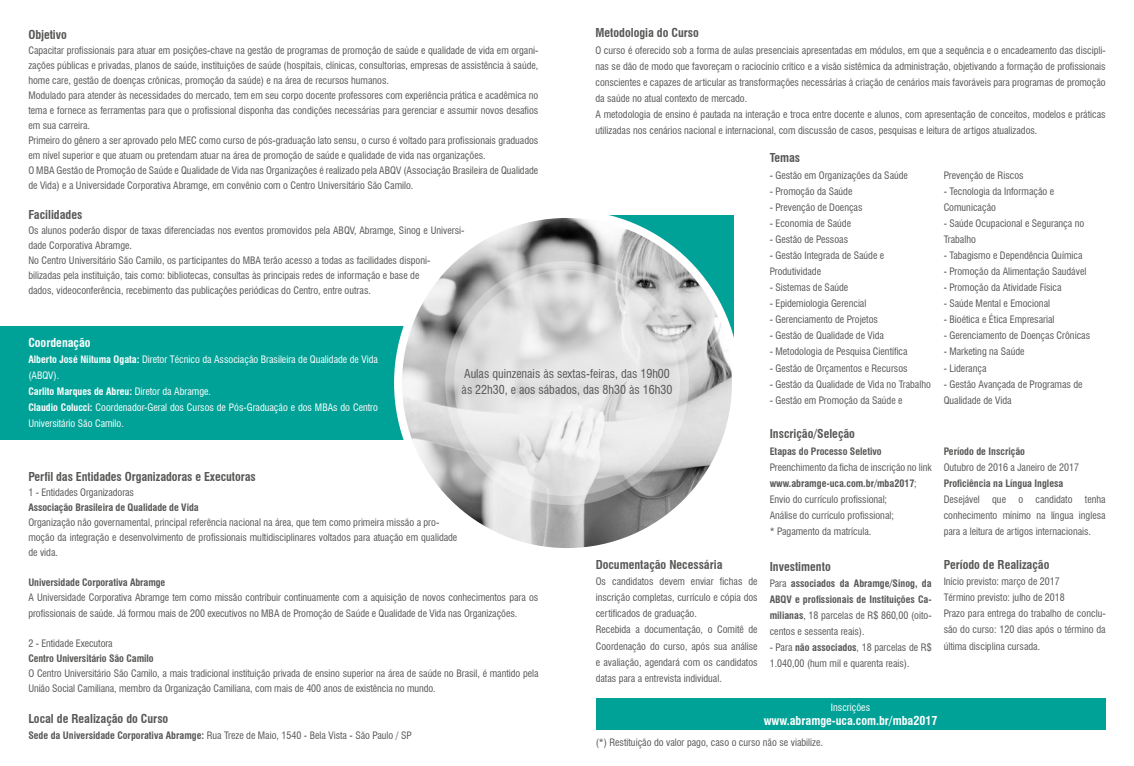
<style>
.page{position:relative;width:1134px;height:766px;background:#fff}
.page>*{position:absolute;margin:0;border:0;box-sizing:border-box;transform-origin:0 0}
.t1{font:700 condensed 12px "Swiss 721 BT";color:#575756}
.t2{font:condensed 12px/16px "Swiss 721 BT";color:#575756}
.t3{font:700 condensed 12px "Swiss 721 BT";color:#fff}
.t4{font:condensed 10px/16px "Swiss 721 BT";color:#575756}
.t5{font:700 condensed 10px/16px "Swiss 721 BT";color:#575756;text-align:justify}
.t6{font:condensed 10px/16px "Swiss 721 BT";color:#fff}
.s1{font-weight:700}
.s2{font-weight:400}
</style>
<div class="page">
<div style="left:596px;top:698px;width:510px;height:31px;background:#00a297"></div>
<div style="left:0;top:326px;width:567px;height:113px;background:#00a297"></div>
<img style="left:398px;top:215px;width:336px;height:332px">
<div style="left:394px;top:210px;width:346px;height:346px;border:8px solid #fff;border-radius:50%"></div>
<svg style="left:445px;top:261px;width:244px;height:244px;fill:#e2e2e2"></svg>
<p class="t1" style="left:595px;top:26px;width:105px">Metodologia do Curso</p>
<p class="t4" style="left:595px;top:42px;width:512px">O curso é oferecido sob a forma de aulas presenciais apresentadas em módulos, em que a sequência e o encadeamento das discipli&shy;nas se dão de modo que favoreçam o raciocínio crítico e a visão sistêmica da administração, objetivando a formação de profissionais conscientes e capazes de articular as transformações necessárias à criação de cenários mais favoráveis para programas de promoção da saúde no atual contexto de mercado.<br>A metodologia de ensino é pautada na interação e troca entre docente e alunos, com apresentação de conceitos, modelos e práticas utilizadas nos cenários nacional e internacional, com discussão de casos, pesquisas e leitura de artigos atualizados.</p>
<p class="t1" style="left:28px;top:27px;width:40px">Objetivo</p>
<p class="t4" style="left:28px;top:43px;width:512px;line-height:15px">Capacitar profissionais para atuar em posições-chave na gestão de programas de promoção de saúde e qualidade de vida em organi&shy;zações públicas e privadas, planos de saúde, instituições de saúde (hospitais, clínicas, consultorias, empresas de assistência à saúde, home care, gestão de doenças crônicas, promoção da saúde) e na área de recursos humanos.<br>Modulado para atender às necessidades do mercado, tem em seu corpo docente professores com experiência prática e acadêmica no tema e fornece as ferramentas para que o profissional disponha das condições necessárias para gerenciar e assumir novos desafios em sua carreira.<br>Primeiro do gênero a ser aprovado pelo MEC como curso de pós-graduação lato sensu, o curso é voltado para profissionais graduados em nível superior e que atuam ou pretendam atuar na área de promoção de saúde e qualidade de vida nas organizações.<br>O MBA Gestão de Promoção de Saúde e Qualidade de Vida nas Organizações é realizado pela ABQV (Associação Brasileira de Qualidade de Vida) e a Universidade Corporativa Abramge, em convênio com o Centro Universitário São Camilo.</p>
<p class="t1" style="left:28px;top:207px;width:56px">Facilidades</p>
<p class="t4" style="left:28px;top:223px;width:438px;line-height:15px">Os alunos poderão dispor de taxas diferenciadas nos eventos promovidos pela ABQV, Abramge, Sinog e Universi&shy;dade Corporativa Abramge.<br>No Centro Universitário São Camilo, os participantes do MBA terão acesso a todas as facilidades disponi&shy;bilizadas pela instituição, tais como: bibliotecas, consultas às principais redes de informação e base de<br>dados, videoconferência, recebimento das publicações periódicas do Centro, entre outras.</p>
<p class="t1" style="left:770px;top:151px;width:32px">Temas</p>
<p class="t4" style="left:770px;top:168px;width:140px">- Gestão em Organizações da Saúde</p>
<p class="t4" style="left:770px;top:184px;width:84px">- Promoção da Saúde</p>
<p class="t4" style="left:770px;top:200px;width:94px">- Prevenção de Doenças</p>
<p class="t4" style="left:770px;top:216px;width:83px">- Economia de Saúde</p>
<p class="t4" style="left:770px;top:232px;width:80px">- Gestão de Pessoas</p>
<p class="t4" style="left:770px;top:248px;width:116px">- Gestão Integrada de Saúde e<br>Produtividade</p>
<p class="t4" style="left:770px;top:280px;width:80px">- Sistemas de Saúde</p>
<p class="t4" style="left:770px;top:296px;width:98px">- Epidemiologia Gerencial</p>
<p class="t4" style="left:770px;top:312px;width:110px">- Gerenciamento de Projetos</p>
<p class="t4" style="left:770px;top:328px;width:116px">- Gestão de Qualidade de Vida</p>
<p class="t4" style="left:770px;top:344px;width:139px">- Metodologia de Pesquisa Científica</p>
<p class="t4" style="left:770px;top:360px;width:139px">- Gestão de Orçamentos e Recursos</p>
<p class="t4" style="left:770px;top:376px;width:163px">- Gestão da Qualidade de Vida no Trabalho</p>
<p class="t4" style="left:770px;top:392px;width:134px">- Gestão em Promoção da Saúde e</p>
<p class="t4" style="left:944px;top:168px;width:81px">Prevenção de Riscos</p>
<p class="t4" style="left:944px;top:184px;width:112px">- Tecnologia da Informação e<br>Comunicação</p>
<p class="t4" style="left:944px;top:216px;width:142px">- Saúde Ocupacional e Segurança no<br>Trabalho</p>
<p class="t4" style="left:944px;top:248px;width:140px">- Tabagismo e Dependência Química</p>
<p class="t4" style="left:944px;top:264px;width:144px">- Promoção da Alimentação Saudável</p>
<p class="t4" style="left:944px;top:280px;width:119px">- Promoção da Atividade Física</p>
<p class="t4" style="left:944px;top:296px;width:108px">- Saúde Mental e Emocional</p>
<p class="t4" style="left:944px;top:312px;width:112px">- Bioética e Ética Empresarial</p>
<p class="t4" style="left:944px;top:328px;width:148px">- Gerenciamento de Doenças Crônicas</p>
<p class="t4" style="left:944px;top:344px;width:82px">- Marketing na Saúde</p>
<p class="t4" style="left:944px;top:360px;width:44px">- Liderança</p>
<p class="t4" style="left:944px;top:376px;width:140px">- Gestão Avançada de Programas de<br>Qualidade de Vida</p>
<p class="t3" style="left:28px;top:335px;width:64px">Coordenação</p>
<p class="t6" style="left:28px;top:351px;width:351px"><span class="s1">Alberto José Niituma Ogata:</span> Diretor Técnico da Associação Brasileira de Qualidade de Vida (ABQV).<br><span class="s1">Carlito Marques de Abreu:</span> Diretor da Abramge.<br><span class="s1">Claudio Colucci:</span> Coordenador-Geral dos Cursos de Pós-Graduação e dos MBAs do Centro Universitário São Camilo.</p>
<p class="t2" style="left:462px;top:365px;width:212px">Aulas quinzenais às sextas-feiras, das 19h00 às 22h30, e aos sábados, das 8h30 às 16h30</p>
<p class="t1" style="left:770px;top:426px;width:87px">Inscrição/Seleção</p>
<p class="t1" style="left:28px;top:469px;width:229px">Perfil das Entidades Organizadoras e Executoras</p>
<p class="t4" style="left:28px;top:484px;width:107px">1 - Entidades Organizadoras</p>
<p class="t5" style="left:28px;top:499px;width:172px">Associação Brasileira de Qualidade de Vida</p>
<p class="t4" style="left:28px;top:515px;width:430px;line-height:15px">Organização não governamental, principal referência nacional na área, que tem como primeira missão a pro&shy;moção da integração e desenvolvimento de profissionais multidisciplinares voltados para atuação em qualidade de vida.</p>
<p class="t5" style="left:28px;top:574px;width:139px">Universidade Corporativa Abramge</p>
<p class="t4" style="left:28px;top:590px;width:511px;line-height:15px">A Universidade Corporativa Abramge tem como missão contribuir continuamente com a aquisição de novos conhecimentos para os profissionais de saúde. Já formou mais de 200 executivos no MBA de Promoção de Saúde e Qualidade de Vida nas Organizações.</p>
<p class="t4" style="left:28px;top:634px;width:86px">2 - Entidade Executora</p>
<p class="t5" style="left:28px;top:649px;width:127px">Centro Universitário São Camilo</p>
<p class="t4" style="left:28px;top:665px;width:512px;line-height:15px">O Centro Universitário São Camilo, a mais tradicional instituição privada de ensino superior na área de saúde no Brasil, é mantido pela<br>União Social Camiliana, membro da Organização Camiliana, com mais de 400 anos de existência no mundo.</p>
<p class="t1" style="left:28px;top:710px;width:142px">Local de Realização do Curso</p>
<p class="t4" style="left:28px;top:726px;width:385px"><span class="s1">Sede da Universidade Corporativa Abramge:</span> Rua Treze de Maio, 1540 - Bela Vista - São Paulo / SP</p>
<p class="t1" style="left:596px;top:557px;width:128px">Documentação Necessária</p>
<p class="t4" style="left:596px;top:573px;width:163px">Os candidatos devem enviar fichas de inscrição completas, currículo e cópia dos certificados de graduação.<br>Recebida a documentação, o Comitê de Coordenação do curso, após sua análise e avaliação, agendará com os candidatos datas para a entrevista individual.</p>
<p class="t5" style="left:770px;top:443px;width:114px">Etapas do Processo Seletivo</p>
<p class="t4" style="left:770px;top:459px;width:163px">Preenchimento da ficha de inscrição no link <span class="s1">www.abramge-uca.com.br/mba2017</span>; Envio do currículo profissional;<br>Análise do currículo profissional;<br>* Pagamento da matrícula.</p>
<p class="t1" style="left:770px;top:559px;width:63px">Investimento</p>
<p class="t5" style="left:770px;top:575px;width:163px"><span class="s2">Para</span> associados da Abramge/Sinog, da ABQV e profissionais de Instituições Ca&shy;milianas<span class="s2">, 18 parcelas de R$ 860,00 (oito&shy;centos e sessenta reais).</span></p>
<p class="t4" style="left:770px;top:639px;width:163px">- Para <span class="s1">não associados</span>, 18 parcelas de R$<br>1.040,00 (hum mil e quarenta reais).</p>
<p class="t5" style="left:944px;top:443px;width:83px">Período de Inscrição</p>
<p class="t4" style="left:944px;top:459px;width:137px">Outubro de 2016 a Janeiro de 2017</p>
<p class="t5" style="left:944px;top:475px;width:121px">Proficiência na Língua Inglesa</p>
<p class="t4" style="left:944px;top:491px;width:163px;text-align:justify">Desejável que o candidato tenha conhecimento mínimo na língua inglesa para a leitura de artigos internacionais.</p>
<p class="t1" style="left:944px;top:557px;width:107px">Período de Realização</p>
<p class="t4" style="left:944px;top:573px;width:163px">Início previsto: março de 2017<br>Término previsto: julho de 2018<br>Prazo para entrega do trabalho de conclu&shy;são do curso: 120 dias após o término da última disciplina cursada.</p>
<p class="t6" style="left:831px;top:698px;width:41px">Inscrições</p>
<p class="t3" style="left:764px;top:713px;width:175px">www.abramge-uca.com.br/mba2017</p>
<p class="t4" style="left:596px;top:734px;width:229px">(*) Restituição do valor pago, caso o curso não se viabilize.</p>
</div>
